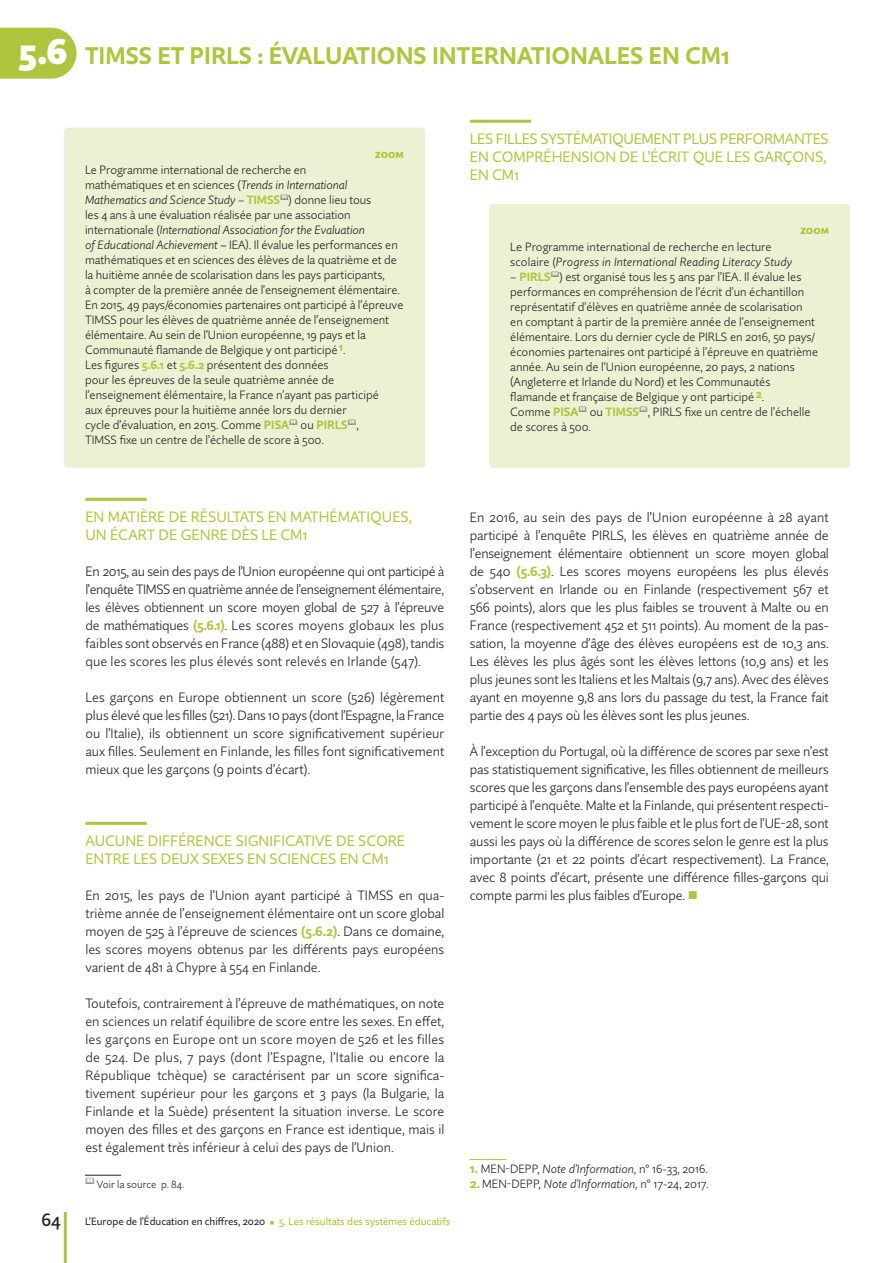
<style>
.page{position:relative;width:893px;height:1263px;background:#fff}
.page>*{position:absolute;margin:0;border:0;box-sizing:border-box;transform-origin:0 0}
.Numéro_Chapitre{font:900 36px "Quire Sans Pro";color:#fff}
.Titre_Chapitre{font:700 24px "Quire Sans Pro";color:#b0c53e}
.t1{font:500 18px "Quire Sans Pro";color:#231f20}
.Titre_niveau_I{font:15px/18px "Quire Sans Pro";color:#b0c53e}
.Titre_niveau_I-2{font:15px/18px "Quire Sans Pro";letter-spacing:-.02em;color:#b0c53e}
.Texte_courant{font:300 13.5px/18px "Quire Sans Pro";color:#231f20;text-align:justify}
.Encadré{font:300 12px/15px "Quire Sans Pro";color:#231f20}
.Astérisque{font:300 12px "Quire Sans Pro";color:#231f20}
.Zoom{font:700 12px "Quire Sans Pro";color:#aac32c}
.t2{font:10.5px "Quire Sans Pro";color:#231f20}
.Astérisque-2{font:300 10.5px "Quire Sans Pro";color:#231f20}
.s1{font-style:italic}
.s2{font-weight:700;color:#b0c53e}
.s3{font-weight:400;font-style:italic}
.s4{color:#aac32c}
.s5{color:#b0c53e}
.s6{font-weight:700;font-size:13.5px;color:#b0c53e}
</style>
<div class="page">
<hr style="left:64px;top:1212px;width:3px;height:51px;background:#b0c53e">
<svg style="left:0;top:28px;width:77px;height:51px"></svg>
<div style="left:489px;top:204px;width:361px;height:264px;background:#ecf1d4;border-radius:4px"></div>
<hr style="left:85px;top:1175px;width:36px;height:1px;background:#231f20">
<div style="left:64px;top:128px;width:361px;height:340px;background:#ecf1d4;border-radius:4px"></div>
<hr style="left:470px;top:1159px;width:36px;height:1px;background:#b0c53e">
<p class="Numéro_Chapitre" style="left:18px;top:28px;width:51px">5.6</p>
<p class="Titre_Chapitre" style="left:85px;top:40px;width:646px">TIMSS ET PIRLS : ÉVALUATIONS INTERNATIONALES EN CM1</p>
<p class="Zoom" style="left:375px;top:146px;width:30px">zoom</p>
<p class="Encadré" style="left:85px;top:163px;width:320px">Le Programme international de recherche en<br>mathématiques et en sciences (<span class="s1">Trends in International Mathematics and Science Study</span> – <span class="s2">TIMSS</span> ) donne lieu tous<br>les 4 ans à une évaluation réalisée par une association internationale (<span class="s1">International Association for the Evaluation<br>of Educational Achievement</span> <span class="s3">–</span> IEA). Il évalue les performances en mathématiques et en sciences des élèves de la quatrième et de la huitième année de scolarisation dans les pays participants,<br>à compter de la première année de l’enseignement élémentaire.<br>En 2015, 49 pays/économies partenaires ont participé à l’épreuve TIMSS pour les élèves de quatrième année de l’enseignement élémentaire. Au sein de l’Union européenne, 19 pays et la Communauté flamande de Belgique y ont participé<sup>1</sup>.</p>
<p class="Encadré" style="left:85px;top:358px;width:295px">Les figures <span class="s2">5.6.1</span> et <span class="s2">5.6.2</span> présentent des données<br>pour les épreuves de la seule quatrième année de l’enseignement élémentaire, la France n’ayant pas participé aux épreuves pour la huitième année lors du dernier<br>cycle d’évaluation, en 2015. Comme <span class="s2">PISA</span> ou <span class="s2">PIRLS</span> , TIMSS fixe un centre de l’échelle de score à 500.</p>
<p class="Titre_niveau_I-2" style="left:470px;top:130px;width:360px">LES FILLES SYSTÉMATIQUEMENT PLUS PERFORMANTES<br>EN COMPRÉHENSION DE L’ÉCRIT QUE LES GARÇONS,<br>EN CM1</p>
<p class="Zoom" style="left:800px;top:223px;width:30px">zoom</p>
<p class="Encadré" style="left:510px;top:239px;width:284px">Le Programme international de recherche en lecture scolaire (<span class="s1">Progress in International Reading Literacy Study</span></p>
<p class="Encadré" style="left:510px;top:269px;width:309px">– <span class="s2">PIRLS</span> ) est organisé tous les 5 ans par l’IEA. Il évalue les performances en compréhension de l’écrit d’un échantillon représentatif d’élèves en quatrième année de scolarisation en comptant à partir de la première année de l’enseignement élémentaire. Lors du dernier cycle de PIRLS en 2016, 50 pays/ économies partenaires ont participé à l’épreuve en quatrième année. Au sein de l’Union européenne, 20 pays, 2 nations (Angleterre et Irlande du Nord) et les Communautés flamande et française de Belgique y ont participé<sup>2</sup>.</p>
<p class="Encadré" style="left:510px;top:404px;width:302px">Comme <span class="s2">PISA</span> ou <span class="s2">TIMSS</span> , PIRLS fixe un centre de l’échelle de scores à 500.</p>
<p class="Titre_niveau_I" style="left:85px;top:508px;width:328px">EN MATIÈRE DE RÉSULTATS EN MATHÉMATIQUES,<br>UN ÉCART DE GENRE DÈS LE CM1</p>
<p class="Texte_courant" style="left:85px;top:562px;width:360px">En 2015, au sein des pays de l’Union européenne qui ont participé à l’enquête TIMSS en quatrième année de l’enseignement élémentaire, les élèves obtiennent un score moyen global de 527 à l’épreuve de mathématiques <span class="s2">(5.6.1)</span>. Les scores moyens globaux les plus faibles sont observés en France (488) et en Slovaquie (498), tandis que les scores les plus élevés sont relevés en Irlande (547).</p>
<p class="Texte_courant" style="left:85px;top:688px;width:360px">Les garçons en Europe obtiennent un score (526) légèrement plus élevé que les filles (521). Dans 10 pays (dont l’Espagne, la France ou l’Italie), ils obtiennent un score significativement supérieur aux filles. Seulement en Finlande, les filles font significativement mieux que les garçons (9 points d’écart).</p>
<p class="Titre_niveau_I" style="left:85px;top:832px;width:321px">AUCUNE DIFFÉRENCE SIGNIFICATIVE DE SCORE<br>ENTRE LES DEUX SEXES EN SCIENCES EN CM1</p>
<p class="Texte_courant" style="left:85px;top:886px;width:360px">En 2015, les pays de l’Union ayant participé à TIMSS en qua&shy;trième année de l’enseignement élémentaire ont un score global moyen de 525 à l’épreuve de sciences <span class="s2">(5.6.2)</span>. Dans ce domaine, les scores moyens obtenus par les différents pays européens varient de 481 à Chypre à 554 en Finlande.</p>
<p class="Texte_courant" style="left:85px;top:994px;width:360px">Toutefois, contrairement à l’épreuve de mathématiques, on note en sciences un relatif équilibre de score entre les sexes. En effet, les garçons en Europe ont un score moyen de 526 et les filles de 524. De plus, 7 pays (dont l’Espagne, l’Italie ou encore la République tchèque) se caractérisent par un score significa&shy;tivement supérieur pour les garçons et 3 pays (la Bulgarie, la Finlande et la Suède) présentent la situation inverse. Le score moyen des filles et des garçons en France est identique, mais il est également très inférieur à celui des pays de l’Union.</p>
<p class="Astérisque-2" style="left:97px;top:1178px;width:89px">Voir la source p. 84.</p>
<h3 class="t1" style="left:41px;top:1208px;width:21px">64</h3>
<p class="t2" style="left:85px;top:1215px;width:367px">L’Europe de l’Éducation en chiffres, 2020 <span class="s4">■ 5. Les résultats des systèmes éducatifs</span></p>
<p class="Texte_courant" style="left:470px;top:508px;width:360px">En 2016, au sein des pays de l’Union européenne à 28 ayant participé à l’enquête PIRLS, les élèves en quatrième année de l’enseignement élémentaire obtiennent un score moyen global de 540 <span class="s2">(5.6.3)</span>. Les scores moyens européens les plus élevés s’observent en Irlande ou en Finlande (respectivement 567 et 566 points), alors que les plus faibles se trouvent à Malte ou en France (respectivement 452 et 511 points). Au moment de la pas&shy;sation, la moyenne d’âge des élèves européens est de 10,3 ans.<br>Les élèves les plus âgés sont les élèves lettons (10,9 ans) et les plus jeunes sont les Italiens et les Maltais (9,7 ans). Avec des élèves ayant en moyenne 9,8 ans lors du passage du test, la France fait partie des 4 pays où les élèves sont les plus jeunes.</p>
<p class="Texte_courant" style="left:470px;top:742px;width:360px">À l’exception du Portugal, où la différence de scores par sexe n’est pas statistiquement significative, les filles obtiennent de meilleurs scores que les garçons dans l’ensemble des pays européens ayant participé à l’enquête. Malte et la Finlande, qui présentent respecti&shy;vement le score moyen le plus faible et le plus fort de l’UE-28, sont aussi les pays où la différence de scores selon le genre est la plus importante (21 et 22 points d’écart respectivement). La France, avec 8 points d’écart, présente une différence filles-garçons qui compte parmi les plus faibles d’Europe. <span class="s5">■</span></p>
<p class="Astérisque" style="left:470px;top:1161px;width:240px"><span class="s6">1.</span> MEN-DEPP, <span class="s1">Note d’Information,</span> n° 16-33, 2016.</p>
<p class="Astérisque" style="left:470px;top:1176px;width:240px"><span class="s6">2.</span> MEN-DEPP, <span class="s1">Note d’Information,</span> n° 17-24, 2017.</p>
</div>
